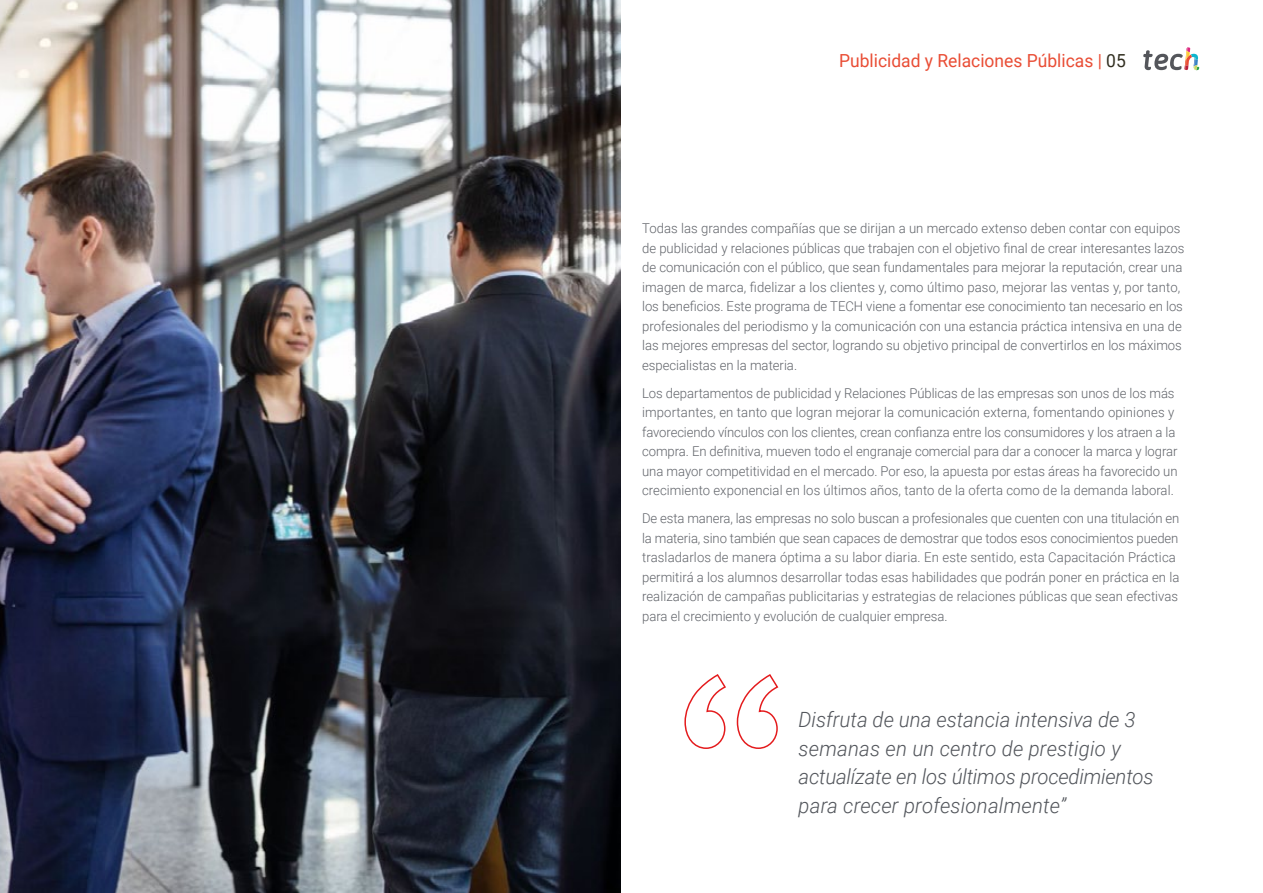
<style>
.page{position:relative;width:1263px;height:893px;background:#fff}
.page>*{position:absolute;margin:0;border:0;box-sizing:border-box;transform-origin:0 0}
.t1{font:italic 300 21px/28.5px "Roboto";color:#52555b}
.t2{font:18px "Roboto";color:#e94d35}
.t3{font:300 13.5px/19.5px "Roboto";color:#61646a}
.s1{color:#312e20}
</style>
<div class="page">
<svg style="left:684px;top:674px;width:95px;height:75px"></svg>
<img style="left:0;top:0;width:621px;height:893px">
<svg style="left:1143px;top:47px;width:56px;height:24px"></svg>
<h2 class="t2" style="left:839px;top:48px;width:288px">Publicidad y Relaciones Públicas | <span class="s1">05</span></h2>
<p class="t3" style="left:642px;top:218px;width:544px">Todas las grandes compañías que se dirijan a un mercado extenso deben contar con equipos de publicidad y relaciones públicas que trabajen con el objetivo final de crear interesantes lazos de comunicación con el público, que sean fundamentales para mejorar la reputación, crear una imagen de marca, fidelizar a los clientes y, como último paso, mejorar las ventas y, por tanto, los beneficios. Este programa de TECH viene a fomentar ese conocimiento tan necesario en los profesionales del periodismo y la comunicación con una estancia práctica intensiva en una de las mejores empresas del sector, logrando su objetivo principal de convertirlos en los máximos especialistas en la materia.</p>
<p class="t3" style="left:642px;top:383px;width:537px">Los departamentos de publicidad y Relaciones Públicas de las empresas son unos de los más importantes, en tanto que logran mejorar la comunicación externa, fomentando opiniones y favoreciendo vínculos con los clientes, crean confianza entre los consumidores y los atraen a la compra. En definitiva, mueven todo el engranaje comercial para dar a conocer la marca y lograr una mayor competitividad en el mercado. Por eso, la apuesta por estas áreas ha favorecido un crecimiento exponencial en los últimos años, tanto de la oferta como de la demanda laboral.</p>
<p class="t3" style="left:642px;top:508px;width:539px">De esta manera, las empresas no solo buscan a profesionales que cuenten con una titulación en la materia, sino también que sean capaces de demostrar que todos esos conocimientos pueden trasladarlos de manera óptima a su labor diaria. En este sentido, esta Capacitación Práctica permitirá a los alumnos desarrollar todas esas habilidades que podrán poner en práctica en la realización de campañas publicitarias y estrategias de relaciones públicas que sean efectivas para el crecimiento y evolución de cualquier empresa.</p>
<h1 class="t1" style="left:798px;top:705px;width:356px">Disfruta de una estancia intensiva de 3 semanas en un centro de prestigio y actualízate en los últimos procedimientos para crecer profesionalmente”</h1>
</div>
